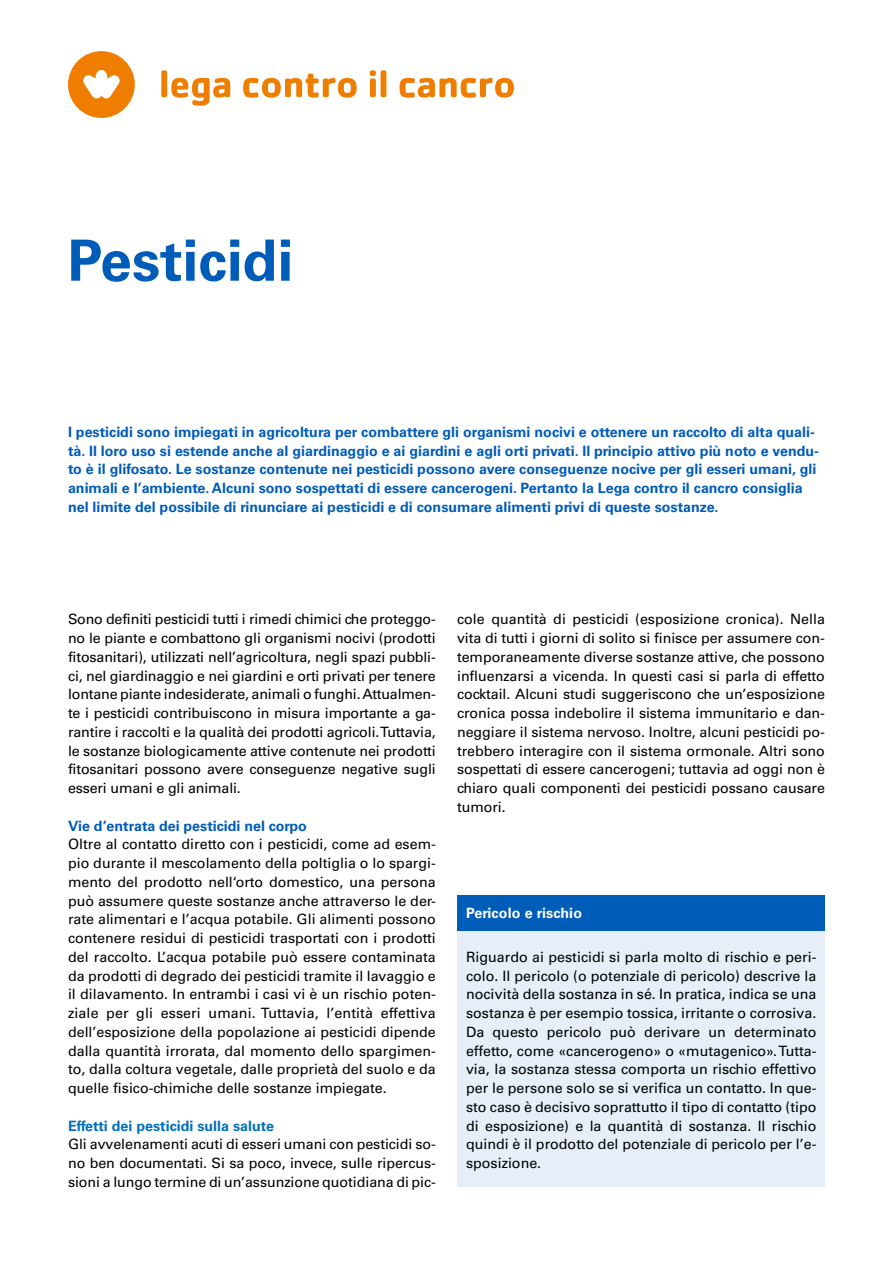
<style>
.page{position:relative;width:893px;height:1263px;background:#fff}
.page>*{position:absolute;margin:0;border:0;box-sizing:border-box;transform-origin:0 0}
.t1{font:700 57px "Univers LT Std";color:#005cb9}
.t2{font:14.25px/18.8px "Univers LT Std";letter-spacing:-.005em;color:#000;text-align:justify}
.t3{font:700 14.25px/18.8px "Univers LT Std";color:#005cb9}
.t4{font:700 14.25px "Univers LT Std";color:#0070ba}
.t5{font:700 14.25px "Univers LT Std";letter-spacing:.01em;color:#fff}
</style>
<div class="page">
<div style="left:457px;top:906px;width:368px;height:281px;background:#e6eff8"></div>
<div style="left:457px;top:896px;width:368px;height:35px;background:#005cb9"></div>
<svg style="left:68px;top:51px;width:67px;height:67px"></svg>
<div style="left:161px;top:70px;width:6px;height:27px;background:#ef7d00;border-radius:2px"></div>
<svg style="left:171px;top:78px;width:59px;height:28px"></svg>
<svg style="left:243px;top:74px;width:114px;height:24px"></svg>
<svg style="left:370px;top:70px;width:6px;height:27px"></svg>
<div style="left:381px;top:70px;width:5px;height:27px;background:#ef7d00;border-radius:2px"></div>
<svg style="left:400px;top:78px;width:114px;height:20px"></svg>
<h1 class="t1" style="left:68px;top:227px;width:227px">Pesticidi</h1>
<p class="t3" style="left:68px;top:422px;width:752px">I pesticidi sono impiegati in agricoltura per combattere gli organismi nocivi e ottenere un raccolto di alta quali&shy;tà. Il loro uso si estende anche al giardinaggio e ai giardini e agli orti privati. Il principio attivo più noto e vendu&shy;to è il glifosato. Le sostanze contenute nei pesticidi possono avere conseguenze nocive per gli esseri umani, gli animali e l’ambiente. Alcuni sono sospettati di essere cancerogeni. Pertanto la Lega contro il cancro consiglia nel limite del possibile di rinunciare ai pesticidi e di consumare alimenti privi di queste sostanze.</p>
<p class="t2" style="left:68px;top:610px;width:369px">Sono definiti pesticidi tutti i rimedi chimici che proteggo&shy;no le piante e combattono gli organismi nocivi (prodotti fitosanitari), utilizzati nell’agricoltura, negli spazi pubbli&shy;ci, nel giardinaggio e nei giardini e orti privati per tenere lontane piante indesiderate, animali o funghi. Attualmen&shy;te i pesticidi contribuiscono in misura importante a ga&shy;rantire i raccolti e la qualità dei prodotti agricoli. Tuttavia, le sostanze biologicamente attive contenute nei prodotti fitosanitari possono avere conseguenze negative sugli esseri umani e gli animali.</p>
<p class="t3" style="left:68px;top:816px;width:240px">Vie d’entrata dei pesticidi nel corpo</p>
<p class="t2" style="left:68px;top:835px;width:369px">Oltre al contatto diretto con i pesticidi, come ad esem&shy;pio durante il mescolamento della poltiglia o lo spargi&shy;mento del prodotto nell‘orto domestico, una persona può assumere queste sostanze anche attraverso le der&shy;rate alimentari e l’acqua potabile. Gli alimenti possono contenere residui di pesticidi trasportati con i prodotti del raccolto. L’acqua potabile può essere contaminata da prodotti di degrado dei pesticidi tramite il lavaggio e il dilavamento. In entrambi i casi vi è un rischio poten&shy;ziale per gli esseri umani. Tuttavia, l’entità effettiva dell’esposizione della popolazione ai pesticidi dipende dalla quantità irrorata, dal momento dello spargimen&shy;to, dalla coltura vegetale, dalle proprietà del suolo e da quelle fisico-chimiche delle sostanze impiegate.</p>
<p class="t4" style="left:68px;top:1117px;width:207px">Effetti dei pesticidi sulla salute</p>
<p class="t2" style="left:68px;top:1135px;width:369px">Gli avvelenamenti acuti di esseri umani con pesticidi so&shy;no ben documentati. Si sa poco, invece, sulle ripercus&shy;sioni a lungo termine di un’assunzione quotidiana di pic-</p>
<p class="t2" style="left:457px;top:610px;width:369px">cole quantità di pesticidi (esposizione cronica). Nella vita di tutti i giorni di solito si finisce per assumere con&shy;temporaneamente diverse sostanze attive, che possono influenzarsi a vicenda. In questi casi si parla di effetto cocktail. Alcuni studi suggeriscono che un’esposizione cronica possa indebolire il sistema immunitario e dan&shy;neggiare il sistema nervoso. Inoltre, alcuni pesticidi po&shy;trebbero interagire con il sistema ormonale. Altri sono sospettati di essere cancerogeni; tuttavia ad oggi non è chiaro quali componenti dei pesticidi possano causare tumori.</p>
<p class="t5" style="left:466px;top:905px;width:118px">Pericolo e rischio</p>
<p class="t2" style="left:466px;top:947px;width:352px">Riguardo ai pesticidi si parla molto di rischio e peri&shy;colo. Il pericolo (o potenziale di pericolo) descrive la nocività della sostanza in sé. In pratica, indica se una sostanza è per esempio tossica, irritante o corrosiva.<br>Da questo pericolo può derivare un determinato effetto, come «cancerogeno» o «mutagenico». Tutta&shy;via, la sostanza stessa comporta un rischio effettivo per le persone solo se si verifica un contatto. In que&shy;sto caso è decisivo soprattutto il tipo di contatto (tipo di esposizione) e la quantità di sostanza. Il rischio quindi è il prodotto del potenziale di pericolo per l’e&shy;sposizione.</p>
</div>
